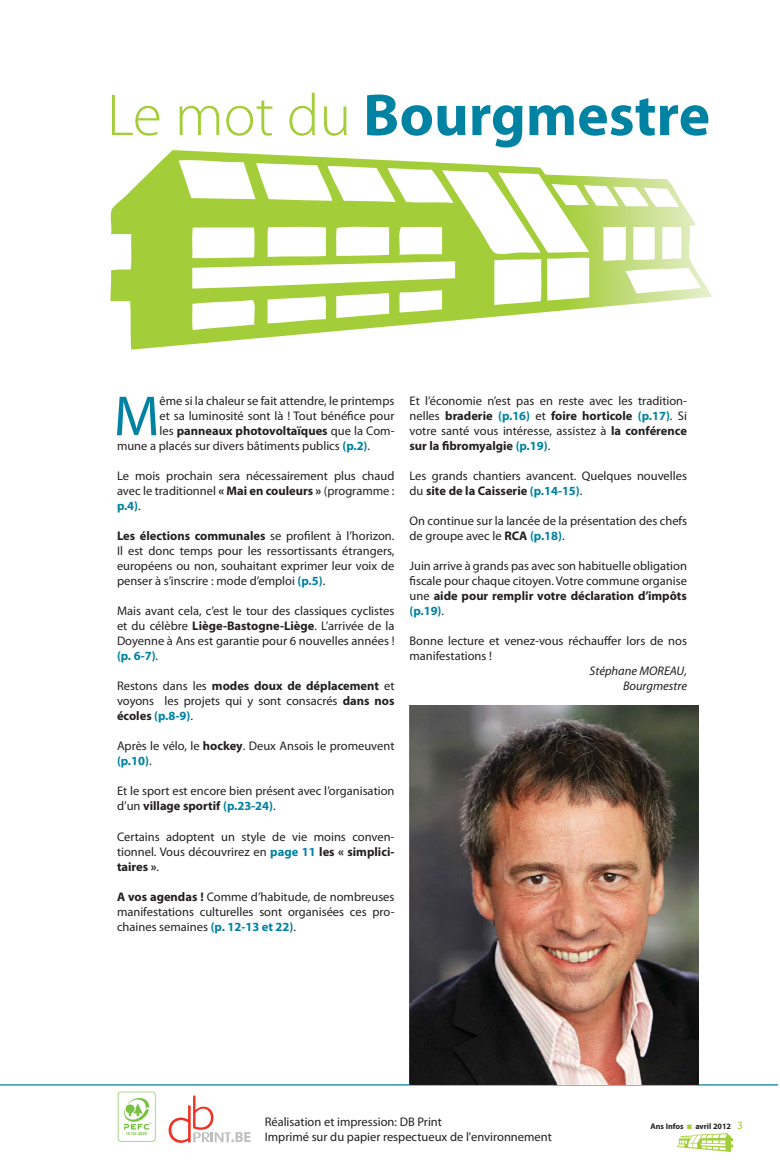
<style>
.page{position:relative;width:780px;height:1170px;background:#fff}
.page>*{position:absolute;margin:0;border:0;box-sizing:border-box;transform-origin:0 0}
.t1{font:700 59.62px "Myriad Pro";color:#0082a3}
.t2{font:57px "Myriad Pro";color:#0082a3}
.t3{font:12.5px/15px "Myriad Pro";color:#231f20;text-align:justify}
.t4{font:700 12.5px "Myriad Pro";color:#231f20}
.t5{font:italic 12.5px/15px "Myriad Pro";color:#231f20;text-align:right}
.t6{font:700 8.12px "Myriad Pro";color:#231f20}
.t7{font:700 4.12px "Arial";color:#7ac143}
.s1{font-weight:300;color:#a4ce39}
.s2{font-weight:400}
.s3{font-weight:700;color:#0082a3}
.s4{font-weight:700}
.s5{font-family:"Myriad";font-weight:700;font-size:14.62px;color:#bdbec0}
.s6{font-family:"Myriad MM.400.600.";font-weight:400;font-size:11.25px;color:#a4ce39}
</style>
<div class="page">
<svg style="left:110px;top:150px;width:602px;height:199px"></svg>
<hr style="left:0;top:1084px;width:777px;height:1px;background:#0082a3">
<img style="left:409px;top:705px;width:289px;height:379px">
<svg style="left:168px;top:1095px;width:63px;height:47px"></svg>
<svg style="left:118px;top:1091px;width:37px;height:50px"></svg>
<div style="left:118px;top:1092px;width:37px;height:48px;background:#fff;border-radius:2px"></div>
<svg style="left:123px;top:1098px;width:28px;height:31px"></svg>
<svg style="left:677px;top:1133px;width:56px;height:18px"></svg>
<h1 class="t1" style="left:107px;top:93px;width:604px"><span class="s1">Le mot du</span> Bourgmestre</h1>
<h2 class="t2" style="left:114px;top:394px;width:47px">M</h2>
<p class="t3" style="left:159px;top:395px;width:236px">ême si la chaleur se fait attendre, le printemps</p>
<p class="t3" style="left:159px;top:410px;width:236px">et sa luminosité sont là ! Tout bénéfice pour</p>
<p class="t4" style="left:159px;top:426px;width:236px"><span class="s2">les</span> panneaux photovoltaïques <span class="s2">que la Com-</span></p>
<p class="t3" style="left:117px;top:440px;width:255px">mune a placés sur divers bâtiments publics <span class="s3">(p.2)</span>.</p>
<p class="t3" style="left:117px;top:470px;width:279px">Le mois prochain sera nécessairement plus chaud avec le traditionnel <span class="s4">« Mai en couleurs »</span> (programme : <span class="s3">p.4)</span>.</p>
<p class="t3" style="left:117px;top:530px;width:279px"><span class="s4">Les élections communales</span> se profilent à l’horizon.<br>Il est donc temps pour les ressortissants étrangers, européens ou non, souhaitant exprimer leur voix de penser à s’inscrire : mode d’emploi <span class="s3">(p.5)</span>.</p>
<p class="t3" style="left:117px;top:605px;width:279px">Mais avant cela, c’est le tour des classiques cyclistes et du célèbre <span class="s4">Liège-Bastogne-Liège</span>. L’arrivée de la Doyenne à Ans est garantie pour 6 nouvelles années ! <span class="s3">(p. 6-7)</span>.</p>
<p class="t3" style="left:117px;top:680px;width:279px">Restons dans les <span class="s4">modes doux de déplacement</span> et voyons les projets qui y sont consacrés <span class="s4">dans nos écoles</span> <span class="s3">(p.8-9)</span>.</p>
<p class="t3" style="left:117px;top:740px;width:279px">Après le vélo, le <span class="s4">hockey</span>. Deux Ansois le promeuvent <span class="s3">(p.10)</span>.</p>
<p class="t3" style="left:117px;top:785px;width:279px">Et le sport est encore bien présent avec l’organisation d’un <span class="s4">village sportif</span> <span class="s3">(p.23-24)</span>.</p>
<p class="t3" style="left:117px;top:830px;width:279px">Certains adoptent un style de vie moins conven&shy;tionnel. Vous découvrirez en <span class="s3">page 11</span> <span class="s4">les « simplici&shy;taires »</span>.</p>
<p class="t3" style="left:117px;top:890px;width:279px"><span class="s4">A vos agendas !</span> Comme d’habitude, de nombreuses manifestations culturelles sont organisées ces pro&shy;chaines semaines <span class="s3">(p. 12-13 et 22)</span>.</p>
<p class="t3" style="left:409px;top:395px;width:279px">Et l’économie n’est pas en reste avec les tradition&shy;nelles <span class="s4">braderie</span> <span class="s3">(p.16)</span> et <span class="s4">foire horticole</span> <span class="s3">(p.17)</span>. Si votre santé vous intéresse, assistez à <span class="s4">la conférence sur la fibromyalgie</span> <span class="s3">(p.19)</span>.</p>
<p class="t3" style="left:409px;top:470px;width:279px">Les grands chantiers avancent. Quelques nouvelles du <span class="s4">site de la Caisserie</span> <span class="s3">(p.14-15)</span>.</p>
<p class="t3" style="left:409px;top:515px;width:279px">On continue sur la lancée de la présentation des chefs de groupe avec le <span class="s4">RCA</span> <span class="s3">(p.18)</span>.</p>
<p class="t3" style="left:409px;top:560px;width:279px">Juin arrive à grands pas avec son habituelle obligation fiscale pour chaque citoyen. Votre commune organise une <span class="s4">aide pour remplir votre déclaration d’impôts </span><span class="s3">(p.19)</span>.</p>
<p class="t3" style="left:409px;top:635px;width:279px">Bonne lecture et venez-vous réchauffer lors de nos manifestations !</p>
<p class="t5" style="left:589px;top:665px;width:99px">Stéphane MOREAU,<br>Bourgmestre</p>
<p class="t7" style="left:126px;top:1131px;width:23px">10-32-2225</p>
<p class="t3" style="left:231px;top:1115px;width:322px;text-indent:34px">Réalisation et impression: DB Print<br><span class="s5">.BE</span> Imprimé sur du papier respectueux de l'environnement</p>
<p class="t6" style="left:650px;top:1123px;width:35px">Ans Infos</p>
<p class="t6" style="left:695px;top:1123px;width:49px">avril 2012 <span class="s6">3</span></p>
</div>
